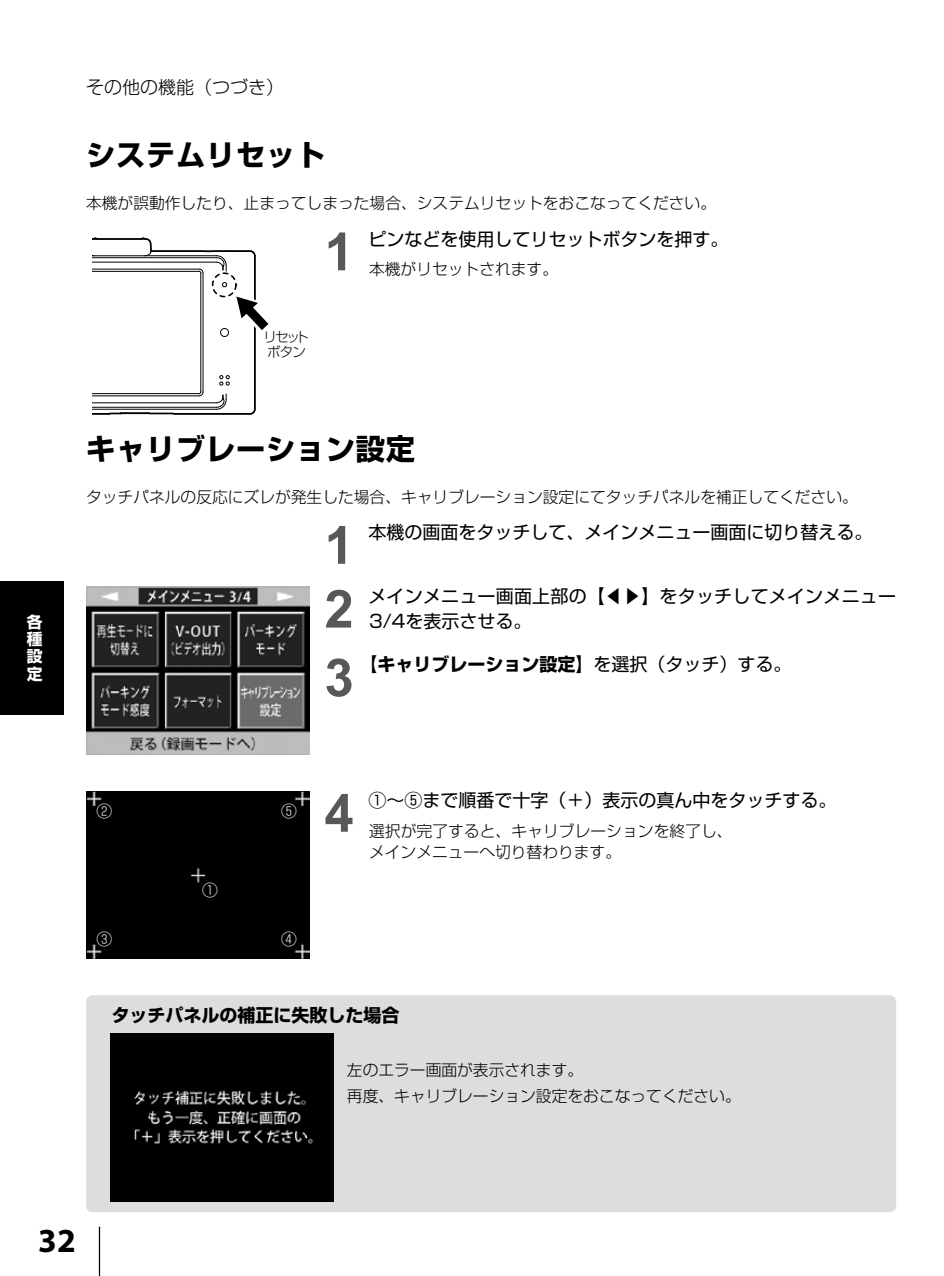
<style>
.page{position:relative;width:944px;height:1276px;background:#fff}
.page>*{position:absolute;margin:0;border:0;box-sizing:border-box;transform-origin:0 0}
.t1{font:700 52.65px "Arial";color:#595757}
.t2{font:700 33.75px "Myriad Pro";color:#000}
.t3{font:700 29.25px "Shin Go Pro";letter-spacing:.025em;color:#000}
.t4{font:18px/24.8px "Shin Go Pro";color:#000}
.t5{font:700 18px "Shin Go Pro";color:#000}
.t6{font:300 18px "Shin Go Pro";color:#000}
.t7{font:300 15.75px/20.2px "Shin Go Pro";color:#000}
.t8{font:300 15.75px "Shin Go Pro";color:#fff}
.t9{font:700 15.75px/17.3px "Shin Go Pro";color:#fff;text-align:justify}
.t10{font:300 13.5px/14.6px "Shin Go Pro";letter-spacing:-.125em;color:#000}
.s1{font-weight:700}
.s2{font-weight:400}
</style>
<div class="page">
<div style="left:0;top:580px;width:64px;height:134px;background:#000"></div>
<hr style="left:99px;top:1226px;width:1px;height:50px;background:#000">
<svg style="left:92px;top:237px;width:177px;height:178px"></svg>
<img style="left:86px;top:587px;width:223px;height:167px">
<div style="left:86px;top:791px;width:223px;height:167px;background:#000"></div>
<div style="left:86px;top:995px;width:810px;height:217px;background:#dcdddd;border-radius:6px"></div>
<img style="left:111px;top:1033px;width:223px;height:168px">
<p class="t9" style="left:27px;top:611px;width:17px">各種設定</p>
<p class="t6" style="left:86px;top:72px;width:199px">その他の機能（つづき）</p>
<h3 class="t3" style="left:86px;top:132px;width:241px">システムリセット</h3>
<p class="t7" style="left:86px;top:191px;width:631px">本機が誤動作したり、止まってしまった場合、システムリセットをおこなってください。</p>
<h1 class="t1" style="left:324px;top:217px;width:31px">1</h1>
<p class="t4" style="left:368px;top:224px;width:362px">ピンなどを使用してリセットボタンを押す。</p>
<p class="t7" style="left:369px;top:257px;width:190px">本機がリセットされます。</p>
<p class="t10" style="left:263px;top:328px;width:47px">リセットボタン</p>
<h3 class="t3" style="left:86px;top:425px;width:331px">キャリブレーション設定</h3>
<p class="t7" style="left:86px;top:485px;width:773px">タッチパネルの反応にズレが発生した場合、キャリブレーション設定にてタッチパネルを補正してください。</p>
<h1 class="t1" style="left:324px;top:510px;width:31px">1</h1>
<p class="t4" style="left:368px;top:517px;width:506px">本機の画面をタッチして、メインメニュー画面に切り替える。</p>
<h1 class="t1" style="left:324px;top:574px;width:31px">2</h1>
<p class="t4" style="left:368px;top:581px;width:529px">メインメニュー画面上部の<span class="s1">【◀▶︎】</span>をタッチしてメインメニュー<br>3/4を表示させる。</p>
<h1 class="t1" style="left:324px;top:643px;width:31px">3</h1>
<p class="t5" style="left:359px;top:650px;width:434px">【キャリブレーション設定】<span class="s2">を選択（タッチ）する。</span></p>
<p class="t8" style="left:97px;top:798px;width:17px">②</p>
<p class="t8" style="left:281px;top:798px;width:17px">⑤</p>
<p class="t8" style="left:202px;top:876px;width:17px">①</p>
<p class="t8" style="left:97px;top:926px;width:17px">③</p>
<p class="t8" style="left:281px;top:926px;width:17px">④</p>
<h1 class="t1" style="left:324px;top:778px;width:31px">4</h1>
<p class="t4" style="left:368px;top:785px;width:470px">①〜⑤まで順番で十字（＋）表示の真ん中をタッチする。</p>
<p class="t7" style="left:369px;top:819px;width:365px">選択が完了すると、キャリブレーションを終了し、メインメニューへ切り替わります。</p>
<p class="t5" style="left:111px;top:1001px;width:289px">タッチパネルの補正に失敗した場合</p>
<p class="t7" style="left:347px;top:1055px;width:395px;line-height:25.7px">左のエラー画面が表示されます。<br>再度、キャリブレーション設定をおこなってください。</p>
<h2 class="t2" style="left:38px;top:1218px;width:39px">32</h2>
</div>
